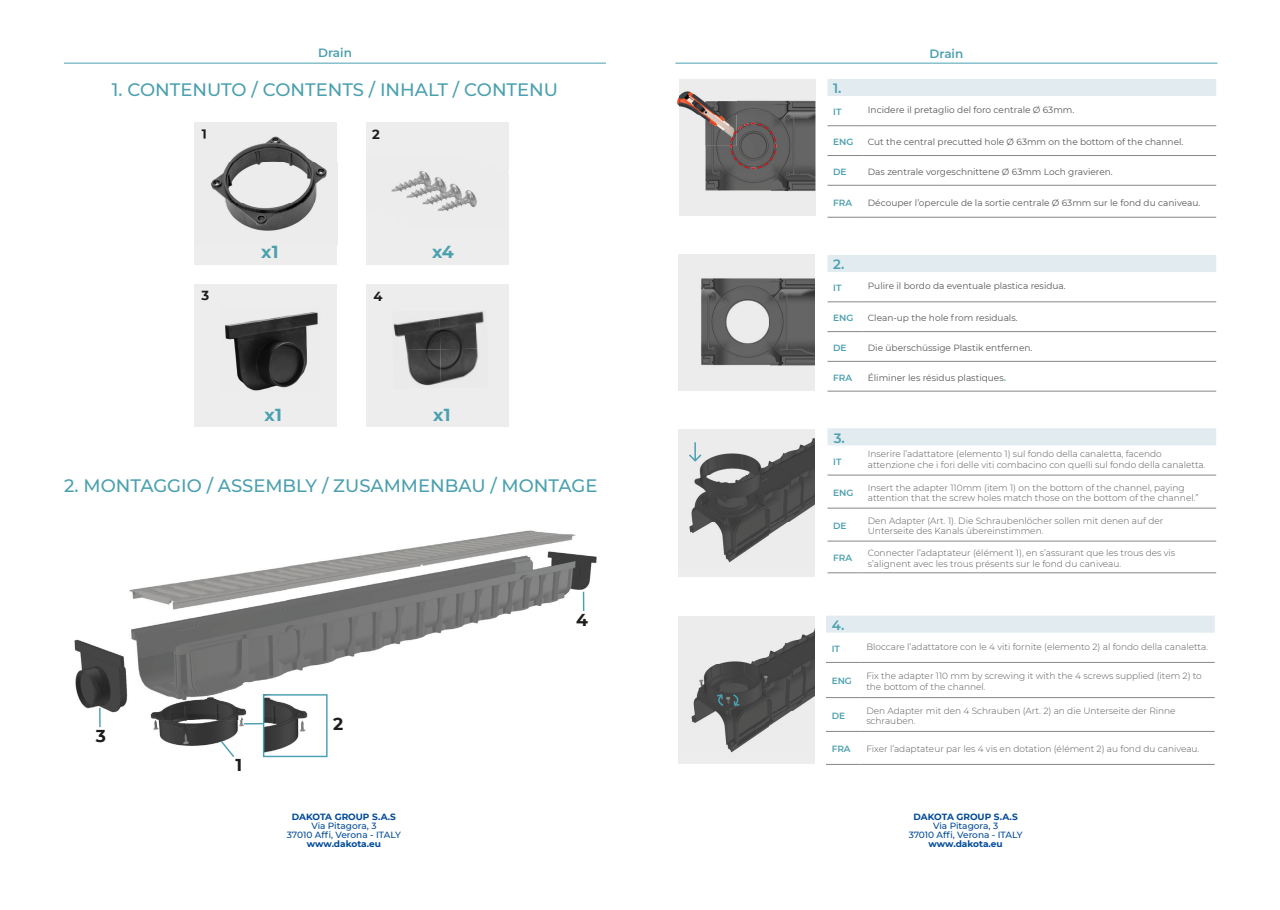
<style>
.page{position:relative;width:1280px;height:910px;background:#fff}
.page>*{position:absolute;margin:0;border:0;box-sizing:border-box;transform-origin:0 0}
.t1{font:500 18px "Montserrat";color:#4ba0af}
.t2{font:700 17.4px "Montserrat";letter-spacing:.015em;color:#4ba0af}
.t3{font:700 17.25px "Montserrat";color:#1d1d1b}
.t4{font:600 13.5px "Montserrat";color:#4ba0af}
.t5{font:700 13.2px "Montserrat";color:#1d1d1b}
.t6{font:600 12px "Montserrat";color:#4ba0af}
.t7{font:300 9px/10.5px "Montserrat";color:#575756}
.t8{font:9px "Montserrat";color:#575756}
.t9{font:500 9px/9px "Montserrat";color:#004a9a;text-align:center}
.t10{font:700 9px "Montserrat";color:#004a9a}
.t11{font:600 9px "Montserrat";color:#4ba0af}
.s1{font-weight:600;font-size:9.9px;color:#7bb3bf}
</style>
<div class="page">
<hr style="left:64px;top:63px;width:542px;height:1px;background:#4ba0af">
<div style="left:194px;top:284px;width:143px;height:142px;background:#ededed"></div>
<div style="left:366px;top:122px;width:143px;height:143px;background:#ededed"></div>
<div style="left:194px;top:122px;width:143px;height:143px;background:#ededed"></div>
<div style="left:366px;top:284px;width:143px;height:142px;background:#ededed"></div>
<div style="left:827px;top:255px;width:389px;height:17px;background:#e2ecf0"></div>
<hr style="left:827px;top:361px;width:35px;height:1px;background:#878787">
<hr style="left:862px;top:361px;width:354px;height:1px;background:#878787">
<hr style="left:827px;top:391px;width:35px;height:1px;background:#878787">
<hr style="left:862px;top:391px;width:354px;height:1px;background:#878787">
<hr style="left:827px;top:302px;width:35px;height:1px;background:#878787">
<hr style="left:862px;top:302px;width:354px;height:1px;background:#878787">
<hr style="left:827px;top:331px;width:35px;height:1px;background:#878787">
<hr style="left:862px;top:331px;width:354px;height:1px;background:#878787">
<div style="left:827px;top:428px;width:389px;height:17px;background:#e2ecf0"></div>
<hr style="left:827px;top:541px;width:35px;height:1px;background:#878787">
<hr style="left:862px;top:541px;width:354px;height:1px;background:#878787">
<hr style="left:827px;top:573px;width:35px;height:1px;background:#878787">
<hr style="left:862px;top:573px;width:354px;height:1px;background:#878787">
<hr style="left:827px;top:475px;width:35px;height:1px;background:#878787">
<hr style="left:862px;top:475px;width:354px;height:1px;background:#878787">
<hr style="left:827px;top:508px;width:35px;height:1px;background:#878787">
<hr style="left:862px;top:508px;width:354px;height:1px;background:#878787">
<div style="left:826px;top:616px;width:389px;height:17px;background:#e2ecf0"></div>
<hr style="left:826px;top:731px;width:35px;height:1px;background:#878787">
<hr style="left:861px;top:731px;width:354px;height:1px;background:#878787">
<hr style="left:826px;top:764px;width:35px;height:1px;background:#878787">
<hr style="left:861px;top:764px;width:354px;height:1px;background:#878787">
<hr style="left:826px;top:662px;width:35px;height:1px;background:#878787">
<hr style="left:861px;top:662px;width:354px;height:1px;background:#878787">
<hr style="left:826px;top:697px;width:35px;height:1px;background:#878787">
<hr style="left:861px;top:697px;width:354px;height:1px;background:#878787">
<hr style="left:675px;top:63px;width:542px;height:1px;background:#4ba0af">
<div style="left:827px;top:79px;width:389px;height:17px;background:#e2ecf0"></div>
<hr style="left:827px;top:185px;width:35px;height:1px;background:#878787">
<hr style="left:862px;top:185px;width:354px;height:1px;background:#878787">
<hr style="left:827px;top:217px;width:35px;height:1px;background:#878787">
<hr style="left:862px;top:217px;width:354px;height:1px;background:#878787">
<hr style="left:827px;top:125px;width:35px;height:1px;background:#878787">
<hr style="left:862px;top:125px;width:354px;height:1px;background:#878787">
<hr style="left:827px;top:155px;width:35px;height:1px;background:#878787">
<hr style="left:862px;top:155px;width:354px;height:1px;background:#878787">
<img style="left:679px;top:254px;width:136px;height:136px">
<div style="left:679px;top:430px;width:136px;height:147px;background:#ededed"></div>
<img style="left:689px;top:438px;width:126px;height:125px">
<div style="left:679px;top:617px;width:136px;height:147px;background:#ededed"></div>
<img style="left:691px;top:628px;width:124px;height:125px">
<img style="left:225px;top:312px;width:93px;height:79px">
<img style="left:679px;top:79px;width:136px;height:136px">
<img style="left:74px;top:530px;width:523px;height:228px">
<img style="left:395px;top:171px;width:32px;height:27px">
<img style="left:438px;top:190px;width:39px;height:21px">
<img style="left:410px;top:173px;width:56px;height:37px">
<img style="left:393px;top:311px;width:91px;height:37px">
<img style="left:406px;top:348px;width:73px;height:38px">
<img style="left:337px;top:162px;width:1px;height:82px">
<img style="left:201px;top:129px;width:126px;height:102px">
<svg style="left:202px;top:129px;width:4px;height:10px"></svg>
<img style="left:677px;top:84px;width:59px;height:62px">
<svg style="left:730px;top:122px;width:47px;height:48px;background:#675c5c"></svg>
<svg style="left:220px;top:740px;width:16px;height:18px"></svg>
<svg style="left:244px;top:723px;width:19px;height:1px"></svg>
<svg style="left:99px;top:708px;width:2px;height:19px"></svg>
<svg style="left:583px;top:592px;width:1px;height:19px"></svg>
<svg style="left:689px;top:442px;width:14px;height:21px"></svg>
<svg style="left:715px;top:693px;width:10px;height:14px"></svg>
<svg style="left:731px;top:693px;width:10px;height:14px"></svg>
<img style="left:265px;top:696px;width:61px;height:59px">
<div style="left:263px;top:694px;width:65px;height:63px;border:1px solid #4ba0af"></div>
<h3 class="t6" style="left:318px;top:44px;width:35px">Drain</h3>
<h1 class="t1" style="left:112px;top:77px;width:448px">1. CONTENUTO / CONTENTS / INHALT / CONTENU</h1>
<h2 class="t2" style="left:261px;top:239px;width:19px">x1</h2>
<h3 class="t5" style="left:372px;top:124px;width:9px">2</h3>
<h3 class="t5" style="left:201px;top:286px;width:9px">3</h3>
<h3 class="t5" style="left:373px;top:287px;width:11px">4</h3>
<h2 class="t2" style="left:432px;top:239px;width:23px">x4</h2>
<h2 class="t2" style="left:265px;top:402px;width:19px">x1</h2>
<h2 class="t2" style="left:433px;top:402px;width:19px">x1</h2>
<h1 class="t1" style="left:64px;top:473px;width:535px">2. MONTAGGIO / ASSEMBLY / ZUSAMMENBAU / MONTAGE</h1>
<h3 class="t3" style="left:96px;top:723px;width:12px">3</h3>
<h3 class="t3" style="left:236px;top:752px;width:8px">1</h3>
<h3 class="t3" style="left:333px;top:711px;width:12px">2</h3>
<p class="t10" style="left:292px;top:810px;width:106px">DAKOTA GROUP S.A.S</p>
<p class="t9" style="left:287px;top:821px;width:115px">Via Pitagora, 3<br>37010 Affi, Verona - ITALY</p>
<p class="t10" style="left:307px;top:837px;width:76px">www.dakota.eu</p>
<h3 class="t3" style="left:576px;top:607px;width:13px">4</h3>
<h3 class="t4" style="left:833px;top:79px;width:10px">1.</h3>
<h3 class="t6" style="left:929px;top:46px;width:35px">Drain</h3>
<p class="t11" style="left:833px;top:106px;width:10px">IT</p>
<p class="t8" style="left:868px;top:104px;width:208px">Incidere il pretaglio del foro centrale Ø 63mm.</p>
<p class="t11" style="left:833px;top:135px;width:22px">ENG</p>
<p class="t8" style="left:868px;top:136px;width:317px">Cut the central precutted hole Ø 63mm on the bottom of the channel.</p>
<p class="t11" style="left:833px;top:165px;width:15px">DE</p>
<p class="t8" style="left:868px;top:165px;width:246px">Das zentrale vorgeschnittene Ø 63mm Loch gravieren.</p>
<p class="t11" style="left:833px;top:196px;width:21px">FRA</p>
<p class="t8" style="left:868px;top:196px;width:334px">Découper l’opercule de la sortie centrale Ø 63mm sur le fond du caniveau.</p>
<h3 class="t4" style="left:833px;top:255px;width:13px">2.</h3>
<p class="t11" style="left:833px;top:282px;width:10px">IT</p>
<p class="t8" style="left:868px;top:280px;width:199px">Pulire il bordo da eventuale plastica residua.</p>
<p class="t11" style="left:833px;top:311px;width:22px">ENG</p>
<p class="t8" style="left:868px;top:312px;width:151px">Clean-up the hole from residuals.</p>
<p class="t11" style="left:833px;top:341px;width:15px">DE</p>
<p class="t8" style="left:868px;top:341px;width:166px">Die überschüssige Plastik entfernen.</p>
<p class="t11" style="left:833px;top:371px;width:21px">FRA</p>
<p class="t8" style="left:868px;top:372px;width:140px">Éliminer les résidus plastiques<span class="s1">.</span></p>
<h3 class="t4" style="left:834px;top:428px;width:13px">3.</h3>
<p class="t11" style="left:833px;top:455px;width:10px">IT</p>
<p class="t7" style="left:868px;top:448px;width:339px">Inserire l’adattatore (elemento 1) sul fondo della canaletta, facendo attenzione che i fori delle viti combacino con quelli sul fondo della canaletta.</p>
<p class="t11" style="left:833px;top:486px;width:22px">ENG</p>
<p class="t7" style="left:868px;top:482px;width:332px">Insert the adapter 110mm (item 1) on the bottom of the channel, paying attention that the screw holes match those on the bottom of the channel.”</p>
<p class="t11" style="left:833px;top:519px;width:15px">DE</p>
<p class="t7" style="left:868px;top:515px;width:297px">Den Adapter (Art. 1). Die Schraubenlöcher sollen mit denen auf der<br>Unterseite des Kanals übereinstimmen.</p>
<p class="t11" style="left:833px;top:552px;width:21px">FRA</p>
<p class="t7" style="left:868px;top:547px;width:309px">Connecter l’adaptateur (élément 1), en s’assurant que les trous des vis s’alignent avec les trous présents sur le fond du caniveau.</p>
<h3 class="t4" style="left:832px;top:616px;width:14px">4.</h3>
<p class="t11" style="left:832px;top:642px;width:10px">IT</p>
<p class="t7" style="left:866px;top:641px;width:343px">Bloccare l’adattatore con le 4 viti fornite (elemento 2) al fondo della canaletta.</p>
<p class="t11" style="left:832px;top:675px;width:22px">ENG</p>
<p class="t7" style="left:866px;top:670px;width:337px">Fix the adapter 110 mm by screwing it with the 4 screws supplied (item 2) to the bottom of the channel.</p>
<p class="t11" style="left:832px;top:709px;width:15px">DE</p>
<p class="t7" style="left:866px;top:705px;width:311px">Den Adapter mit den 4 Schrauben (Art. 2) an die Unterseite der Rinne schrauben.</p>
<p class="t11" style="left:832px;top:743px;width:21px">FRA</p>
<p class="t7" style="left:866px;top:743px;width:335px">Fixer l’adaptateur par les 4 vis en dotation (élément 2) au fond du caniveau.</p>
<p class="t10" style="left:913px;top:811px;width:106px">DAKOTA GROUP S.A.S</p>
<p class="t9" style="left:909px;top:821px;width:115px">Via Pitagora, 3<br>37010 Affi, Verona - ITALY</p>
<p class="t10" style="left:928px;top:838px;width:76px">www.dakota.eu</p>
</div>
